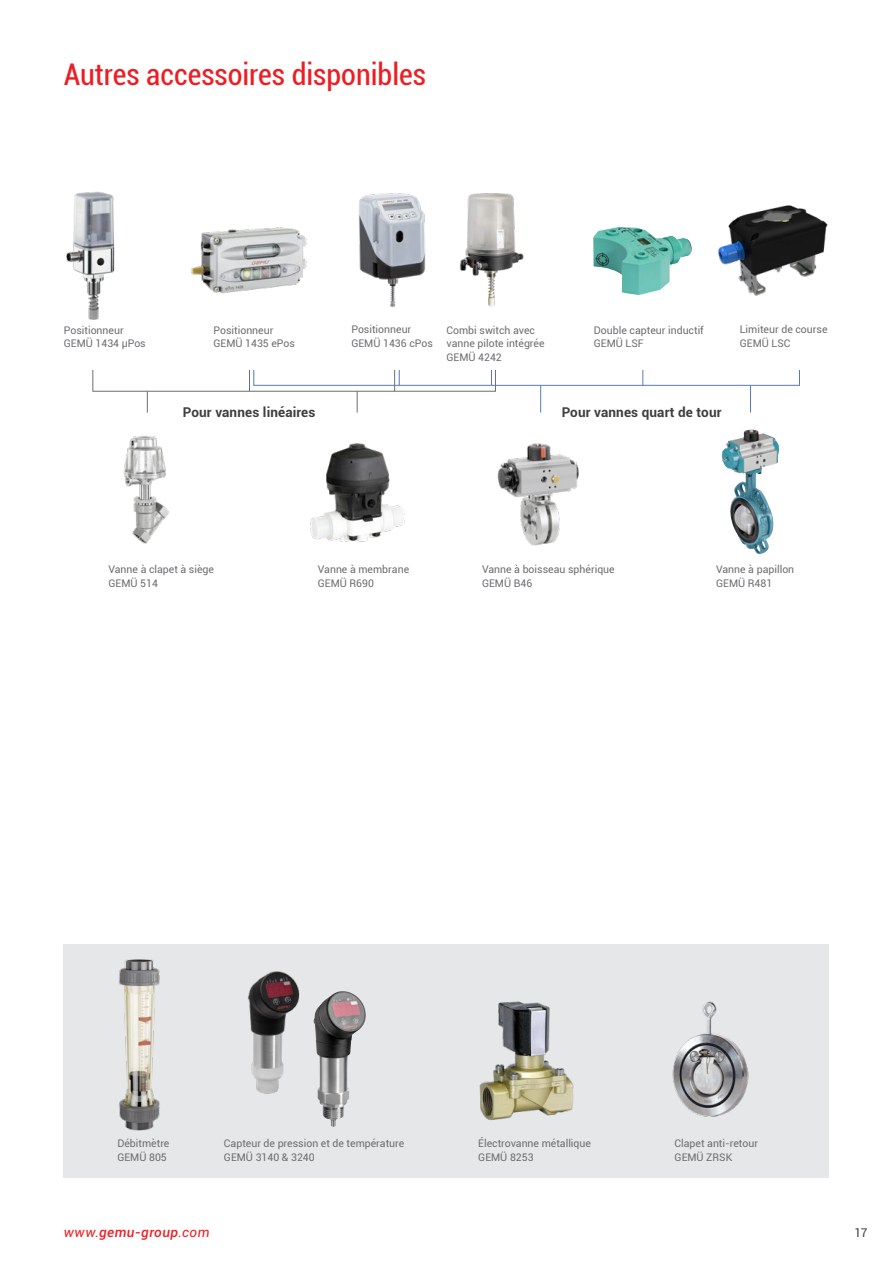
<style>
.page{position:relative;width:893px;height:1263px;background:#fff}
.page>*{position:absolute;margin:0;border:0;box-sizing:border-box;transform-origin:0 0}
.t1{font:condensed 30px "Roboto";color:#ee1d23}
.t2{font:700 13.5px "Roboto";letter-spacing:.01em;color:#3e3e3f}
.t3{font:italic 500 13.5px "Roboto";letter-spacing:.035em;color:#ee1d23}
.t4{font:12px "Roboto";color:#3e3e3f}
.t5{font:10.5px/13.5px "Roboto";color:#6c6d70}
.s1{font-weight:400}
</style>
<div class="page">
<div style="left:64px;top:944px;width:765px;height:234px;background:#e6e7e9"></div>
<img style="left:123px;top:435px;width:47px;height:109px">
<img style="left:497px;top:443px;width:82px;height:103px">
<img style="left:66px;top:191px;width:49px;height:129px">
<img style="left:119px;top:959px;width:41px;height:172px">
<img style="left:479px;top:1001px;width:95px;height:119px">
<img style="left:672px;top:1001px;width:77px;height:116px">
<img style="left:248px;top:971px;width:52px;height:123px">
<img style="left:459px;top:193px;width:65px;height:114px">
<img style="left:191px;top:227px;width:116px;height:66px">
<img style="left:593px;top:227px;width:99px;height:68px">
<img style="left:358px;top:193px;width:68px;height:115px">
<img style="left:718px;top:205px;width:110px;height:91px">
<svg style="left:249px;top:372px;width:1px;height:18px"></svg>
<svg style="left:642px;top:372px;width:1px;height:12px"></svg>
<svg style="left:491px;top:372px;width:1px;height:12px"></svg>
<svg style="left:394px;top:372px;width:6px;height:18px"></svg>
<svg style="left:147px;top:392px;width:1px;height:21px"></svg>
<svg style="left:540px;top:386px;width:1px;height:27px"></svg>
<svg style="left:357px;top:392px;width:1px;height:21px"></svg>
<svg style="left:750px;top:386px;width:1px;height:27px"></svg>
<img style="left:310px;top:443px;width:95px;height:99px">
<img style="left:722px;top:429px;width:29px;height:118px">
<div style="left:92px;top:370px;width:404px;height:22px;border:1px solid #6c6d70"></div>
<div style="left:253px;top:370px;width:547px;height:16px;border:1px solid #557bbe"></div>
<img style="left:314px;top:991px;width:52px;height:136px">
<h1 class="t1" style="left:64px;top:54px;width:364px">Autres accessoires disponibles</h1>
<p class="t5" style="left:64px;top:323px;width:84px">Positionneur<br>GEMÜ 1434 μPos</p>
<p class="t5" style="left:351px;top:322px;width:83px">Positionneur<br>GEMÜ 1436 cPos</p>
<p class="t5" style="left:740px;top:322px;width:89px">Limiteur de course<br>GEMÜ LSC</p>
<p class="t5" style="left:213px;top:323px;width:83px">Positionneur<br>GEMÜ 1435 ePos</p>
<p class="t5" style="left:594px;top:323px;width:111px">Double capteur inductif<br>GEMÜ LSF</p>
<p class="t5" style="left:446px;top:323px;width:100px">Combi switch avec vanne pilote intégrée<br>GEMÜ 4242</p>
<p class="t2" style="left:183px;top:402px;width:134px">Pour vannes linéaires</p>
<p class="t2" style="left:562px;top:402px;width:161px">Pour vannes quart de tour</p>
<p class="t5" style="left:108px;top:562px;width:107px">Vanne à clapet à siège<br>GEMÜ 514</p>
<p class="t5" style="left:482px;top:562px;width:134px">Vanne à boisseau sphérique<br>GEMÜ B46</p>
<p class="t5" style="left:318px;top:562px;width:93px">Vanne à membrane<br>GEMÜ R690</p>
<p class="t5" style="left:716px;top:562px;width:80px">Vanne à papillon<br>GEMÜ R481</p>
<p class="t5" style="left:117px;top:1136px;width:54px">Débitmètre<br>GEMÜ 805</p>
<p class="t5" style="left:478px;top:1136px;width:114px">Électrovanne métallique<br>GEMÜ 8253</p>
<p class="t5" style="left:675px;top:1136px;width:85px">Clapet anti-retour<br>GEMÜ ZRSK</p>
<p class="t5" style="left:224px;top:1136px;width:182px">Capteur de pression et de température<br>GEMÜ 3140 &amp; 3240</p>
<p class="t3" style="left:64px;top:1223px;width:147px"><span class="s1">www.</span>gemu-group<span class="s1">.com</span></p>
<p class="t4" style="left:855px;top:1225px;width:14px">17</p>
</div>
